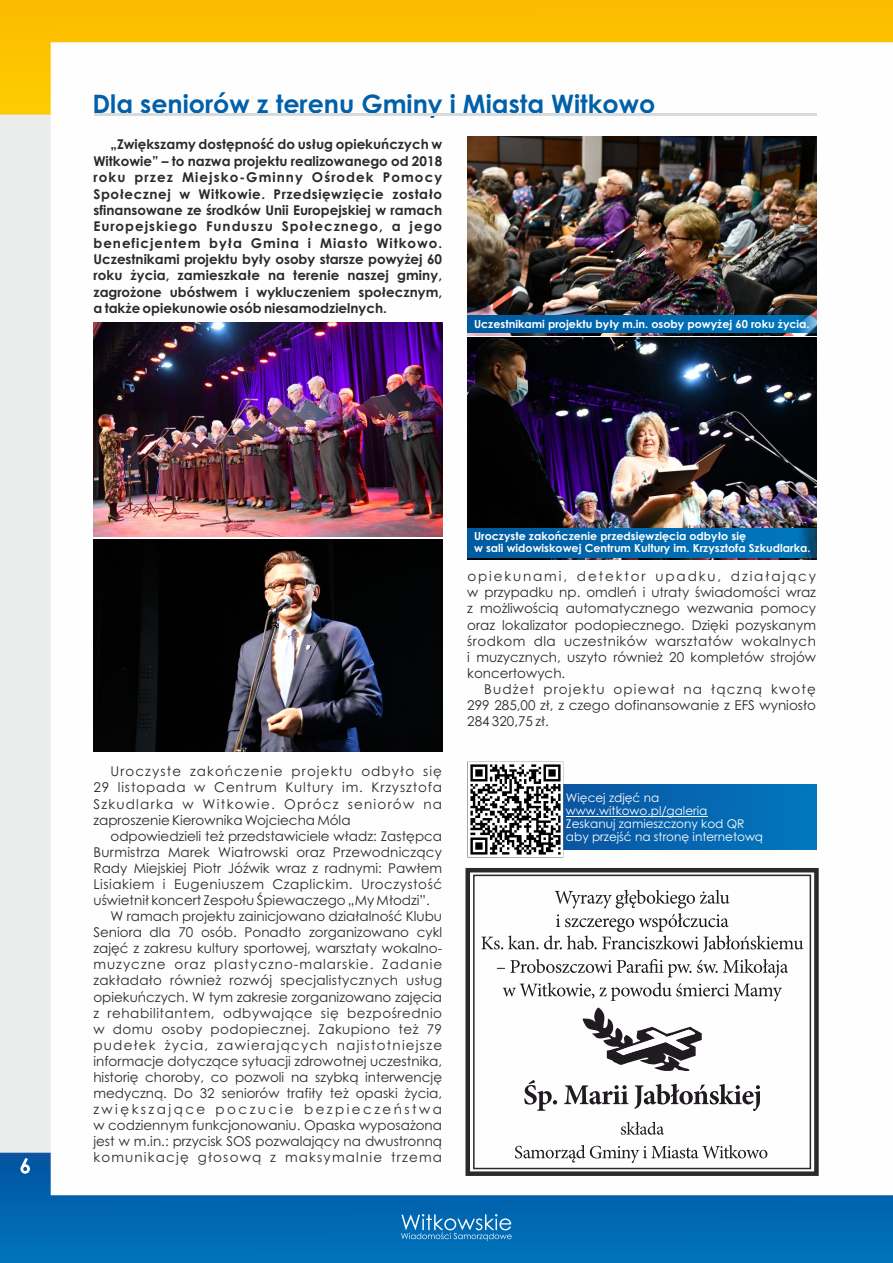
<style>
.page{position:relative;width:893px;height:1263px;background:#fff}
.page>*{position:absolute;margin:0;border:0;box-sizing:border-box;transform-origin:0 0}
.t1{font:700 25.35px "Century Gothic";color:#0060aa}
.t2{font:13.5px/16px "Century Gothic";color:#2b2a29;text-align:justify}
.t3{font:700 13.5px/16.4px "Century Gothic";color:#2b2a29;text-align:justify}
.t4{font:13.5px "Century Gothic";letter-spacing:.04em;color:#2b2a29}
.t5{font:13.5px "Century Gothic";letter-spacing:.02em;color:#2b2a29}
.t6{font:13.5px "Century Gothic";letter-spacing:.09em;color:#2b2a29}
.t7{font:13.5px "Century Gothic";letter-spacing:.075em;color:#2b2a29}
.t8{font:13.5px "Century Gothic";letter-spacing:.03em;color:#2b2a29}
.t9{font:13.5px "Century Gothic";letter-spacing:.085em;color:#2b2a29}
.t10{font:13.5px "Century Gothic";letter-spacing:.18em;color:#2b2a29}
.t11{font:12px/12.9px "Century Gothic";color:#fefefe}
.t12{font:700 11.1px/12.1px "Century Gothic";color:#fefefe}
</style>
<div class="page">
<img style="left:0;top:0;width:893px;height:1263px">
<svg style="left:401px;top:1214px;width:111px;height:27px;background:#3287c1"></svg>
<svg style="left:20px;top:1158px;width:10px;height:16px"></svg>
<img style="left:468px;top:136px;width:348px;height:199px">
<img style="left:468px;top:338px;width:348px;height:222px">
<svg style="left:468px;top:316px;width:348px;height:17px;background:#026aaf"></svg>
<svg style="left:468px;top:528px;width:348px;height:30px;background:#0067ac"></svg>
<hr style="left:94px;top:114px;width:722px;height:2px;background:#d9dada">
<svg style="left:463px;top:866px;width:358px;height:312px"></svg>
<div style="left:473px;top:875px;width:338px;height:294px;background:#fefefe;border:2px solid #2b2a29"></div>
<svg style="left:481px;top:890px;width:322px;height:111px"></svg>
<svg style="left:524px;top:1080px;width:236px;height:31px"></svg>
<svg style="left:515px;top:1121px;width:252px;height:42px"></svg>
<svg style="left:582px;top:1007px;width:120px;height:65px"></svg>
<div style="left:562px;top:784px;width:254px;height:65px;background:linear-gradient(to right,#0c54a0,#0078bf)"></div>
<hr style="left:566px;top:816px;width:141px;height:1px;background:#fefefe">
<svg style="left:467px;top:761px;width:97px;height:97px"></svg>
<img style="left:94px;top:323px;width:348px;height:214px">
<img style="left:94px;top:540px;width:348px;height:211px">
<img style="left:468px;top:763px;width:94px;height:93px">
<h1 class="t1" style="left:92px;top:94px;width:564px">Dla seniorów z terenu Gminy i Miasta Witkowo</h1>
<p class="t3" style="left:93px;top:138px;width:350px;text-indent:17px">„Zwiększamy dostępność do usług opiekuńczych w Witkowie” – to nazwa projektu realizowanego od 2018 roku przez Miejsko-Gminny Ośrodek Pomocy Społecznej w Witkowie. Przedsięwzięcie zostało sfinansowane ze środków Unii Europejskiej w ramach Europejskiego Funduszu Społecznego, a jego beneficjentem była Gmina i Miasto Witkowo.<br>Uczestnikami projektu były osoby starsze powyżej 60 roku życia, zamieszkałe na terenie naszej gminy, zagrożone ubóstwem i wykluczeniem społecznym, a także opiekunowie osób niesamodzielnych.</p>
<p class="t12" style="left:474px;top:319px;width:337px">Uczestnikami projektu były m.in. osoby powyżej 60 roku życia.</p>
<p class="t12" style="left:474px;top:531px;width:338px">Uroczyste zakończenie przedsięwzięcia odbyło się<br>w sali widowiskowej Centrum Kultury im. Krzysztofa Szkudlarka.</p>
<p class="t2" style="left:93px;top:765px;width:350px;text-indent:17px">Uroczyste zakończenie projektu odbyło się 29 listopada w Centrum Kultury im. Krzysztofa Szkudlarka w Witkowie. Oprócz seniorów na zaproszenie Kierownika Wojciecha Móla</p>
<p class="t2" style="left:111px;top:829px;width:333px">odpowiedzieli też przedstawiciele władz: Zastępca</p>
<p class="t2" style="left:93px;top:845px;width:350px">Burmistrza Marek Wiatrowski oraz Przewodniczący</p>
<p class="t2" style="left:93px;top:861px;width:350px">Rady Miejskiej Piotr Jóźwik wraz z radnymi: Pawłem</p>
<p class="t4" style="left:93px;top:879px;width:350px">Lisiakiem i Eugeniuszem Czaplickim. Uroczystość</p>
<p class="t2" style="left:93px;top:893px;width:338px">uświetnił koncert Zespołu Śpiewaczego „My Młodzi”.</p>
<p class="t2" style="left:110px;top:909px;width:333px">W ramach projektu zainicjowano działalność Klubu</p>
<p class="t2" style="left:93px;top:925px;width:350px">Seniora dla 70 osób. Ponadto zorganizowano cykl</p>
<p class="t2" style="left:93px;top:941px;width:350px">zajęć z zakresu kultury sportowej, warsztaty wokalno-</p>
<p class="t7" style="left:93px;top:959px;width:350px">muzyczne oraz plastyczno-malarskie. Zadanie</p>
<p class="t5" style="left:93px;top:975px;width:350px">zakładało również rozwój specjalistycznych usług</p>
<p class="t2" style="left:93px;top:990px;width:350px">opiekuńczych. W tym zakresie zorganizowano zajęcia</p>
<p class="t4" style="left:93px;top:1007px;width:350px">z rehabilitantem, odbywające się bezpośrednio</p>
<p class="t8" style="left:93px;top:1023px;width:350px">w domu osoby podopiecznej. Zakupiono też 79</p>
<p class="t6" style="left:93px;top:1040px;width:350px">pudełek życia, zawierających najistotniejsze</p>
<p class="t2" style="left:93px;top:1054px;width:350px">informacje dotyczące sytuacji zdrowotnej uczestnika,</p>
<p class="t2" style="left:93px;top:1070px;width:350px">historię choroby, co pozwoli na szybką interwencję</p>
<p class="t2" style="left:93px;top:1086px;width:350px">medyczną. Do 32 seniorów trafiły też opaski życia,</p>
<p class="t10" style="left:93px;top:1104px;width:350px">zwiększające poczucie bezpieczeństwa</p>
<p class="t2" style="left:93px;top:1118px;width:350px">w codziennym funkcjonowaniu. Opaska wyposażona</p>
<p class="t2" style="left:93px;top:1134px;width:350px">jest w m.in.: przycisk SOS pozwalający na dwustronną</p>
<p class="t9" style="left:93px;top:1152px;width:350px">komunikację głosową z maksymalnie trzema</p>
<p class="t2" style="left:467px;top:570px;width:350px">opiekunami, detektor upadku, działający w przypadku np. omdleń i utraty świadomości wraz z możliwością automatycznego wezwania pomocy oraz lokalizator podopiecznego. Dzięki pozyskanym środkom dla uczestników warsztatów wokalnych i muzycznych, uszyto również 20 kompletów strojów koncertowych.</p>
<p class="t2" style="left:467px;top:682px;width:350px;text-indent:17px">Budżet projektu opiewał na łączną kwotę 299 285,00 zł, z czego dofinansowanie z EFS wyniosło 284 320,75 zł.</p>
<p class="t11" style="left:566px;top:793px;width:199px">Więcej zdjęć na www.witkowo.pl/galeria<br>Zeskanuj zamieszczony kod QR aby przejść na stronę internetową</p>
</div>
